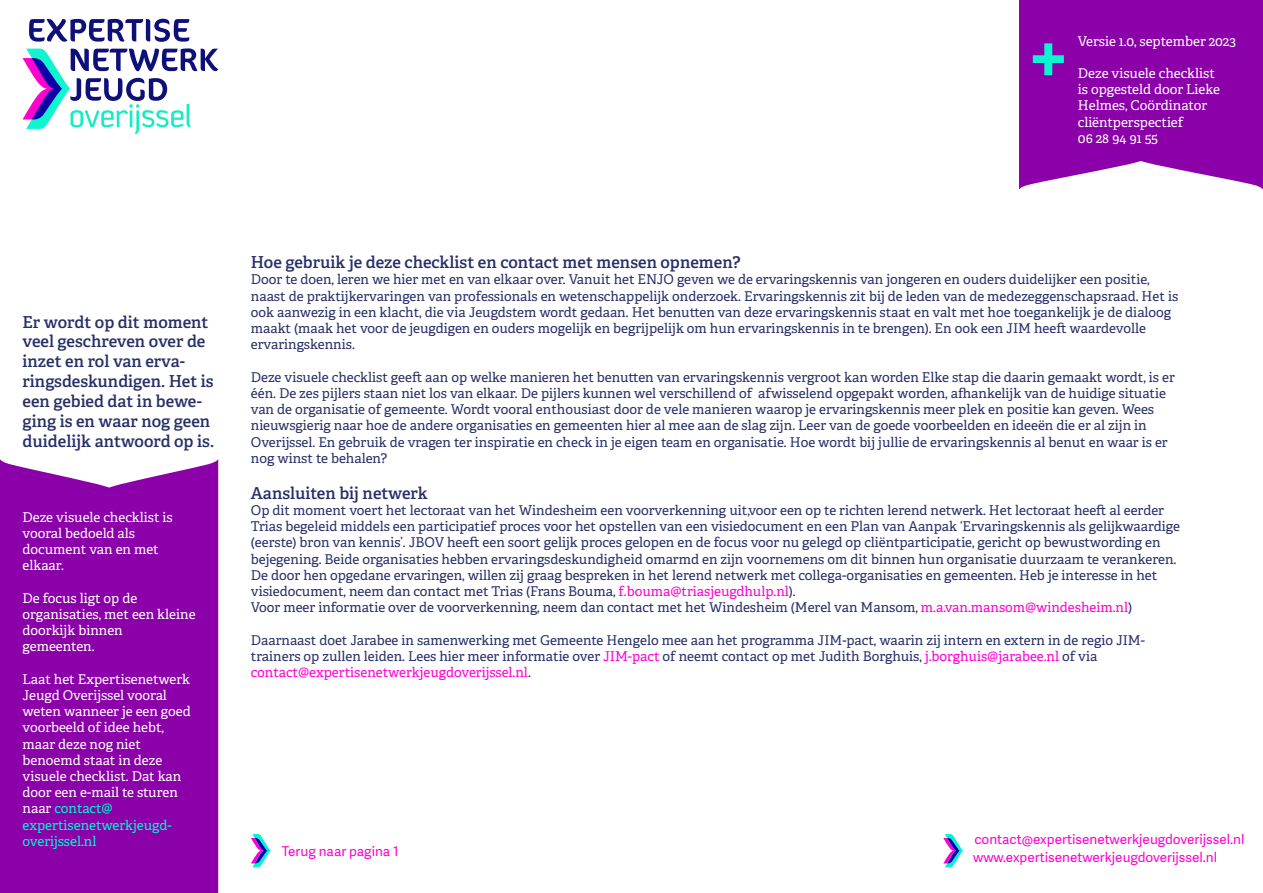
<style>
.page{position:relative;width:1263px;height:893px;background:#fff}
.page>*{position:absolute;margin:0;border:0;box-sizing:border-box;transform-origin:0 0}
.t1{font:600 16.5px/19.8px "Adelle";color:#282f68}
.t2{font:13.5px/16.2px "Adelle";color:#282f68}
.t3{font:13.5px/16.2px "Adelle";color:#fff}
.t4{font:13.5px/17.7px "Adelle Sans";color:#ff00cf}
.s1{color:#00f5ce}
.s2{color:#ff00d4}
</style>
<div class="page">
<svg style="left:23px;top:48px;width:195px;height:86px"></svg>
<svg style="left:29px;top:19px;width:160px;height:23px"></svg>
<div style="left:0;top:459px;width:218px;height:434px;background:#8c00aa"></div>
<svg style="left:1019px;top:0;width:244px;height:189px;background:#9514b0"></svg>
<svg style="left:943px;top:834px;width:20px;height:33px"></svg>
<svg style="left:1033px;top:43px;width:31px;height:32px"></svg>
<svg style="left:251px;top:834px;width:20px;height:33px"></svg>
<p class="t3" style="left:1078px;top:33px;width:160px">Versie 1.0, september 2023</p>
<p class="t3" style="left:1078px;top:65px;width:144px">Deze visuele checklist is opgesteld door Lieke<br>Helmes, Coördinator cliëntperspectief<br>06 28 94 91 55</p>
<p class="t1" style="left:23px;top:312px;width:193px">Er wordt op dit moment veel geschreven over de inzet en rol van erva&shy;ringsdeskundigen. Het is een gebied dat in bewe&shy;ging is en waar nog geen duidelijk antwoord op is.</p>
<p class="t3" style="left:23px;top:509px;width:152px">Deze visuele checklist is vooral bedoeld als document van en met elkaar.</p>
<p class="t3" style="left:23px;top:590px;width:175px">De focus ligt op de organisaties, met een kleine doorkijk binnen gemeenten.</p>
<p class="t3" style="left:23px;top:671px;width:170px">Laat het Expertisenetwerk<br>Jeugd Overijssel vooral weten wanneer je een goed voorbeeld of idee hebt, maar deze nog niet benoemd staat in deze visuele checklist. Dat kan door een e-mail te sturen naar <span class="s1">contact@ expertisenetwerkjeugd&shy;overijssel.nl</span></p>
<p class="t1" style="left:251px;top:253px;width:491px">Hoe gebruik je deze checklist en contact met mensen opnemen?</p>
<p class="t2" style="left:251px;top:272px;width:929px">Door te doen, leren we hier met en van elkaar over. Vanuit het ENJO geven we de ervaringskennis van jongeren en ouders duidelijker een positie, naast de praktijkervaringen van professionals en wetenschappelijk onderzoek. Ervaringskennis zit bij de leden van de medezeggenschapsraad. Het is ook aanwezig in een klacht, die via Jeugdstem wordt gedaan. Het benutten van deze ervaringskennis staat en valt met hoe toegankelijk je de dialoog maakt (maak het voor de jeugdigen en ouders mogelijk en begrijpelijk om hun ervaringskennis in te brengen). En ook een JIM heeft waardevolle ervaringskennis.</p>
<p class="t2" style="left:251px;top:369px;width:925px">Deze visuele checklist geeft aan op welke manieren het benutten van ervaringskennis vergroot kan worden Elke stap die daarin gemaakt wordt, is er één. De zes pijlers staan niet los van elkaar. De pijlers kunnen wel verschillend of afwisselend opgepakt worden, afhankelijk van de huidige situatie van de organisatie of gemeente. Wordt vooral enthousiast door de vele manieren waarop je ervaringskennis meer plek en positie kan geven. Wees nieuwsgierig naar hoe de andere organisaties en gemeenten hier al mee aan de slag zijn. Leer van de goede voorbeelden en ideeën die er al zijn in Overijssel. En gebruik de vragen ter inspiratie en check in je eigen team en organisatie. Hoe wordt bij jullie de ervaringskennis al benut en waar is er nog winst te behalen?</p>
<p class="t1" style="left:251px;top:483px;width:178px">Aansluiten bij netwerk</p>
<p class="t2" style="left:251px;top:502px;width:931px">Op dit moment voert het lectoraat van het Windesheim een voorverkenning uit,voor een op te richten lerend netwerk. Het lectoraat heeft al eerder Trias begeleid middels een participatief proces voor het opstellen van een visiedocument en een Plan van Aanpak ‘Ervaringskennis als gelijkwaardige (eerste) bron van kennis’. JBOV heeft een soort gelijk proces gelopen en de focus voor nu gelegd op cliëntparticipatie, gericht op bewustwording en bejegening. Beide organisaties hebben ervaringsdeskundigheid omarmd en zijn voornemens om dit binnen hun organisatie duurzaam te verankeren.<br>De door hen opgedane ervaringen, willen zij graag bespreken in het lerend netwerk met collega-organisaties en gemeenten. Heb je interesse in het visiedocument, neem dan contact met Trias (Frans Bouma, <span class="s2">f.bouma@triasjeugdhulp.nl</span>).<br>Voor meer informatie over de voorverkenning, neem dan contact met het Windesheim (Merel van Mansom, <span class="s2">m.a.van.mansom@windesheim.nl</span>)</p>
<p class="t2" style="left:251px;top:632px;width:896px">Daarnaast doet Jarabee in samenwerking met Gemeente Hengelo mee aan het programma JIM-pact, waarin zij intern en extern in de regio JIM&shy;trainers op zullen leiden. Lees hier meer informatie over <span class="s2">JIM-pact</span> of neemt contact op met Judith Borghuis, <span class="s2">j.borghuis@jarabee.nl</span> of via <span class="s2">contact@expertisenetwerkjeugdoverijssel.nl</span>.</p>
<p class="t4" style="left:282px;top:842px;width:118px">Terug naar pagina 1</p>
<p class="t4" style="left:973px;top:831px;width:273px">contact@expertisenetwerkjeugdoverijssel.nl www.expertisenetwerkjeugdoverijssel.nl</p>
</div>
